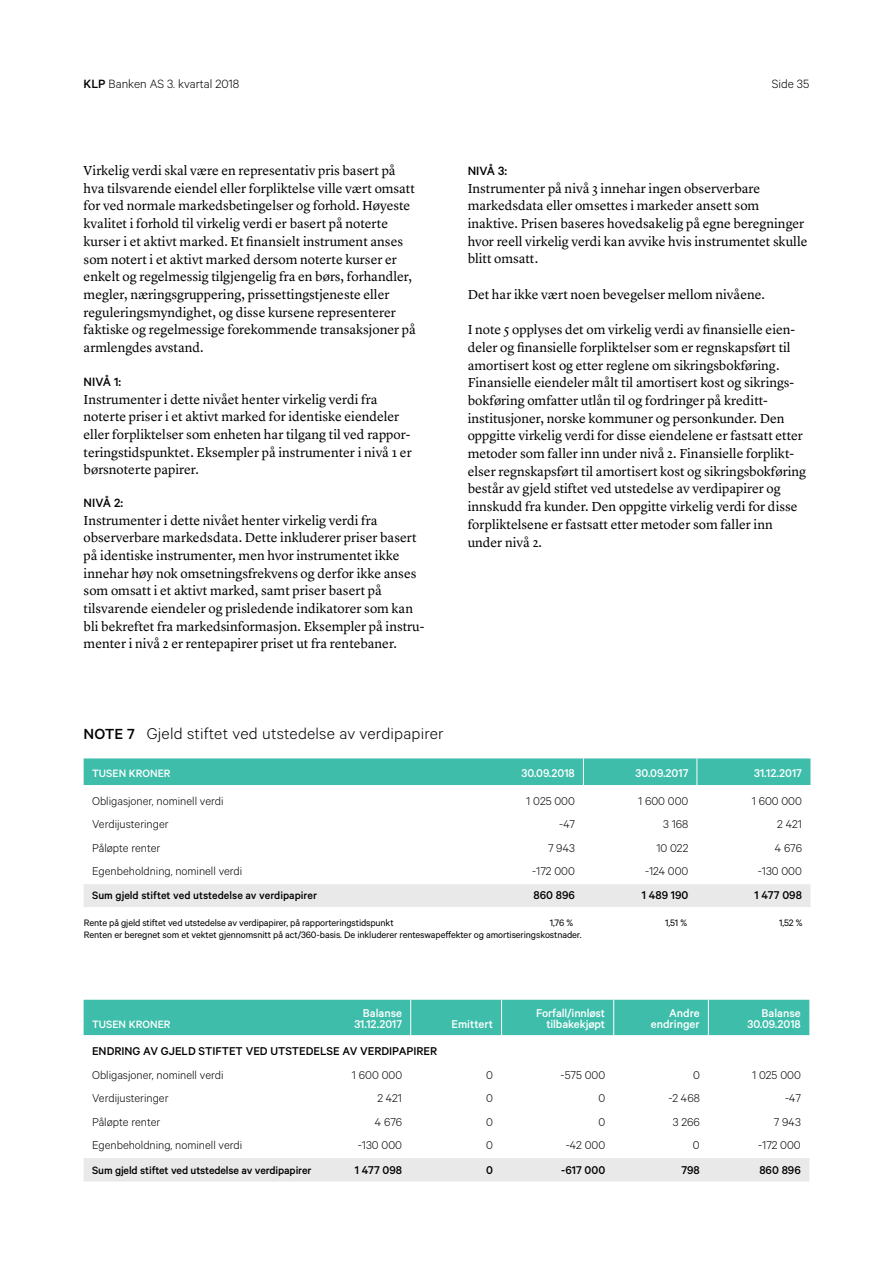
<style>
.page{position:relative;width:893px;height:1263px;background:#fff}
.page>*{position:absolute;margin:0;border:0;box-sizing:border-box;transform-origin:0 0}
.t1{font:300 17.55px "Calibre";letter-spacing:.01em;color:#000;scale:1.04 1}
.t2{font:13.5px/17.7px "Lyon Text";color:#000}
.t3{font:300 13.5px "Calibre";color:#000}
.t4{font:500 13.5px "Calibre";color:#000}
.t5{font:300 12.75px "Calibre";color:#000}
.t6{font:500 12.75px/10.5px "Calibre";color:#fff;text-align:right}
.t7{font:500 12.75px "Calibre";color:#000}
.t8{font:500 12px "Calibre";letter-spacing:-.01em;color:#000}
.t9{font:500 12px "Calibre";color:#fff}
.t10{font:10.5px "Calibre";letter-spacing:-.01em;color:#000}
.s1{font-weight:500}
.s2{font-weight:500;font-size:16.5px}
</style>
<div class="page">
<div style="left:84px;top:884px;width:726px;height:23px;background:#e8e9e8"></div>
<div style="left:84px;top:758px;width:726px;height:27px;background:#3ebdab"></div>
<div style="left:84px;top:1000px;width:725px;height:36px;background:#3ebdab"></div>
<div style="left:84px;top:1158px;width:725px;height:23px;background:#e8e9e8"></div>
<hr style="left:410px;top:1000px;width:1px;height:35px;background:#fff">
<hr style="left:501px;top:1000px;width:1px;height:35px;background:#fff">
<hr style="left:613px;top:1000px;width:1px;height:35px;background:#fff">
<hr style="left:708px;top:1000px;width:1px;height:35px;background:#fff">
<p class="t3" style="left:84px;top:76px;width:157px"><span class="s1">KLP</span> Banken AS 3. kvartal 2018</p>
<p class="t3" style="left:772px;top:76px;width:39px">Side 35</p>
<p class="t2" style="left:84px;top:161px;width:334px">Virkelig verdi skal være en representativ pris basert på hva tilsvarende eiendel eller forpliktelse ville vært omsatt for ved normale markedsbetingelser og forhold. Høyeste kvalitet i forhold til virkelig verdi er basert på noterte kurser i et aktivt marked. Et finansielt instrument anses som notert i et aktivt marked dersom noterte kurser er enkelt og regelmessig tilgjengelig fra en børs, forhandler, megler, næringsgruppering, prissettingstjeneste eller reguleringsmyndighet, og disse kursene representerer faktiske og regelmessige forekommende transaksjoner på armlengdes avstand.</p>
<p class="t4" style="left:84px;top:374px;width:39px">NIVÅ 1:</p>
<p class="t2" style="left:84px;top:389px;width:330px">Instrumenter i dette nivået henter virkelig verdi fra noterte priser i et aktivt marked for identiske eiendeler eller forpliktelser som enheten har tilgang til ved rappor&shy;teringstidspunktet. Eksempler på instrumenter i nivå 1 er børsnoterte papirer.</p>
<p class="t4" style="left:84px;top:495px;width:41px">NIVÅ 2:</p>
<p class="t2" style="left:84px;top:510px;width:342px">Instrumenter i dette nivået henter virkelig verdi fra observerbare markedsdata. Dette inkluderer priser basert på identiske instrumenter, men hvor instrumentet ikke innehar høy nok omsetningsfrekvens og derfor ikke anses som omsatt i et aktivt marked, samt priser basert på tilsvarende eiendeler og prisledende indikatorer som kan bli bekreftet fra markedsinformasjon. Eksempler på instru&shy;menter i nivå 2 er rentepapirer priset ut fra rentebaner.</p>
<p class="t4" style="left:468px;top:163px;width:41px">NIVÅ 3:</p>
<p class="t2" style="left:468px;top:178px;width:341px">Instrumenter på nivå 3 innehar ingen observerbare markedsdata eller omsettes i markeder ansett som inaktive. Prisen baseres hovedsakelig på egne beregninger hvor reell virkelig verdi kan avvike hvis instrumentet skulle blitt omsatt.</p>
<p class="t2" style="left:468px;top:284px;width:299px">Det har ikke vært noen bevegelser mellom nivåene.</p>
<p class="t2" style="left:468px;top:320px;width:340px">I note 5 opplyses det om virkelig verdi av finansielle eien&shy;deler og finansielle forpliktelser som er regnskapsført til amortisert kost og etter reglene om sikringsbokføring.<br>Finansielle eiendeler målt til amortisert kost og sikrings&shy;bokføring omfatter utlån til og fordringer på kreditt&shy;institusjoner, norske kommuner og personkunder. Den oppgitte virkelig verdi for disse eiendelene er fastsatt etter metoder som faller inn under nivå 2. Finansielle forplikt&shy;elser regnskapsført til amortisert kost og sikringsbokføring består av gjeld stiftet ved utstedelse av verdipapirer og innskudd fra kunder. Den oppgitte virkelig verdi for disse forpliktelsene er fastsatt etter metoder som faller inn under nivå 2.</p>
<p class="t1" style="left:84px;top:723px;width:348px"><span class="s2">NOTE 7</span> Gjeld stiftet ved utstedelse av verdipapirer</p>
<p class="t9" style="left:92px;top:766px;width:80px">TUSEN KRONER</p>
<p class="t6" style="left:521px;top:767px;width:55px">30.09.2018</p>
<p class="t6" style="left:636px;top:767px;width:54px">30.09.2017</p>
<p class="t6" style="left:754px;top:767px;width:49px">31.12.2017</p>
<p class="t5" style="left:92px;top:793px;width:133px">Obligasjoner, nominell verdi</p>
<p class="t5" style="left:526px;top:793px;width:50px">1 025 000</p>
<p class="t5" style="left:638px;top:793px;width:52px">1 600 000</p>
<p class="t5" style="left:752px;top:793px;width:52px">1 600 000</p>
<p class="t5" style="left:92px;top:817px;width:78px">Verdijusteringer</p>
<p class="t5" style="left:559px;top:817px;width:17px">-47</p>
<p class="t5" style="left:663px;top:817px;width:27px">3 168</p>
<p class="t5" style="left:777px;top:817px;width:26px">2 421</p>
<p class="t5" style="left:92px;top:840px;width:70px">Påløpte renter</p>
<p class="t5" style="left:548px;top:840px;width:28px">7 943</p>
<p class="t5" style="left:656px;top:840px;width:34px">10 022</p>
<p class="t5" style="left:775px;top:840px;width:29px">4 676</p>
<p class="t5" style="left:92px;top:864px;width:152px">Egenbeholdning, nominell verdi</p>
<p class="t5" style="left:532px;top:864px;width:44px">-172 000</p>
<p class="t5" style="left:645px;top:864px;width:45px">-124 000</p>
<p class="t5" style="left:758px;top:864px;width:46px">-130 000</p>
<p class="t8" style="left:92px;top:888px;width:227px">Sum gjeld stiftet ved utstedelse av verdipapirer</p>
<p class="t7" style="left:533px;top:887px;width:43px">860 896</p>
<p class="t7" style="left:642px;top:887px;width:48px">1 489 190</p>
<p class="t7" style="left:754px;top:887px;width:49px">1 477 098</p>
<p class="t10" style="left:84px;top:916px;width:311px">Rente på gjeld stiftet ved utstedelse av verdipapirer, på rapporteringstidspunkt</p>
<p class="t10" style="left:550px;top:916px;width:25px">1,76 %</p>
<p class="t10" style="left:665px;top:916px;width:23px">1,51 %</p>
<p class="t10" style="left:779px;top:916px;width:25px">1,52 %</p>
<p class="t10" style="left:84px;top:929px;width:499px">Renten er beregnet som et vektet gjennomsnitt på act/360-basis. De inkluderer renteswapeffekter og amortiseringskostnader.</p>
<p class="t9" style="left:92px;top:1017px;width:80px">TUSEN KRONER</p>
<p class="t6" style="left:354px;top:1007px;width:49px">Balanse<br>31.12.2017</p>
<p class="t6" style="left:451px;top:1018px;width:43px">Emittert</p>
<p class="t6" style="left:536px;top:1007px;width:71px">Forfall/innløst tilbakekjøpt</p>
<p class="t6" style="left:651px;top:1007px;width:50px">Andre endringer</p>
<p class="t6" style="left:747px;top:1007px;width:55px">Balanse<br>30.09.2018</p>
<p class="t7" style="left:92px;top:1044px;width:347px">ENDRING AV GJELD STIFTET VED UTSTEDELSE AV VERDIPAPIRER</p>
<p class="t5" style="left:92px;top:1067px;width:133px">Obligasjoner, nominell verdi</p>
<p class="t5" style="left:352px;top:1067px;width:52px">1 600 000</p>
<p class="t5" style="left:486px;top:1067px;width:8px">0</p>
<p class="t5" style="left:560px;top:1067px;width:46px">-575 000</p>
<p class="t5" style="left:693px;top:1067px;width:8px">0</p>
<p class="t5" style="left:752px;top:1067px;width:50px">1 025 000</p>
<p class="t5" style="left:92px;top:1091px;width:78px">Verdijusteringer</p>
<p class="t5" style="left:377px;top:1091px;width:26px">2 421</p>
<p class="t5" style="left:486px;top:1091px;width:8px">0</p>
<p class="t5" style="left:598px;top:1091px;width:8px">0</p>
<p class="t5" style="left:669px;top:1091px;width:33px">-2 468</p>
<p class="t5" style="left:785px;top:1091px;width:17px">-47</p>
<p class="t5" style="left:92px;top:1114px;width:70px">Påløpte renter</p>
<p class="t5" style="left:375px;top:1114px;width:29px">4 676</p>
<p class="t5" style="left:486px;top:1114px;width:8px">0</p>
<p class="t5" style="left:598px;top:1114px;width:8px">0</p>
<p class="t5" style="left:673px;top:1114px;width:28px">3 266</p>
<p class="t5" style="left:774px;top:1114px;width:28px">7 943</p>
<p class="t5" style="left:92px;top:1138px;width:152px">Egenbeholdning, nominell verdi</p>
<p class="t5" style="left:358px;top:1138px;width:46px">-130 000</p>
<p class="t5" style="left:486px;top:1138px;width:8px">0</p>
<p class="t5" style="left:566px;top:1138px;width:41px">-42 000</p>
<p class="t5" style="left:693px;top:1138px;width:8px">0</p>
<p class="t5" style="left:758px;top:1138px;width:44px">-172 000</p>
<p class="t8" style="left:92px;top:1163px;width:221px">Sum gjeld stiftet ved utstedelse av verdipapirer</p>
<p class="t7" style="left:355px;top:1162px;width:49px">1 477 098</p>
<p class="t7" style="left:486px;top:1162px;width:8px">0</p>
<p class="t7" style="left:561px;top:1162px;width:46px">-617 000</p>
<p class="t7" style="left:681px;top:1162px;width:20px">798</p>
<p class="t7" style="left:759px;top:1162px;width:43px">860 896</p>
</div>
